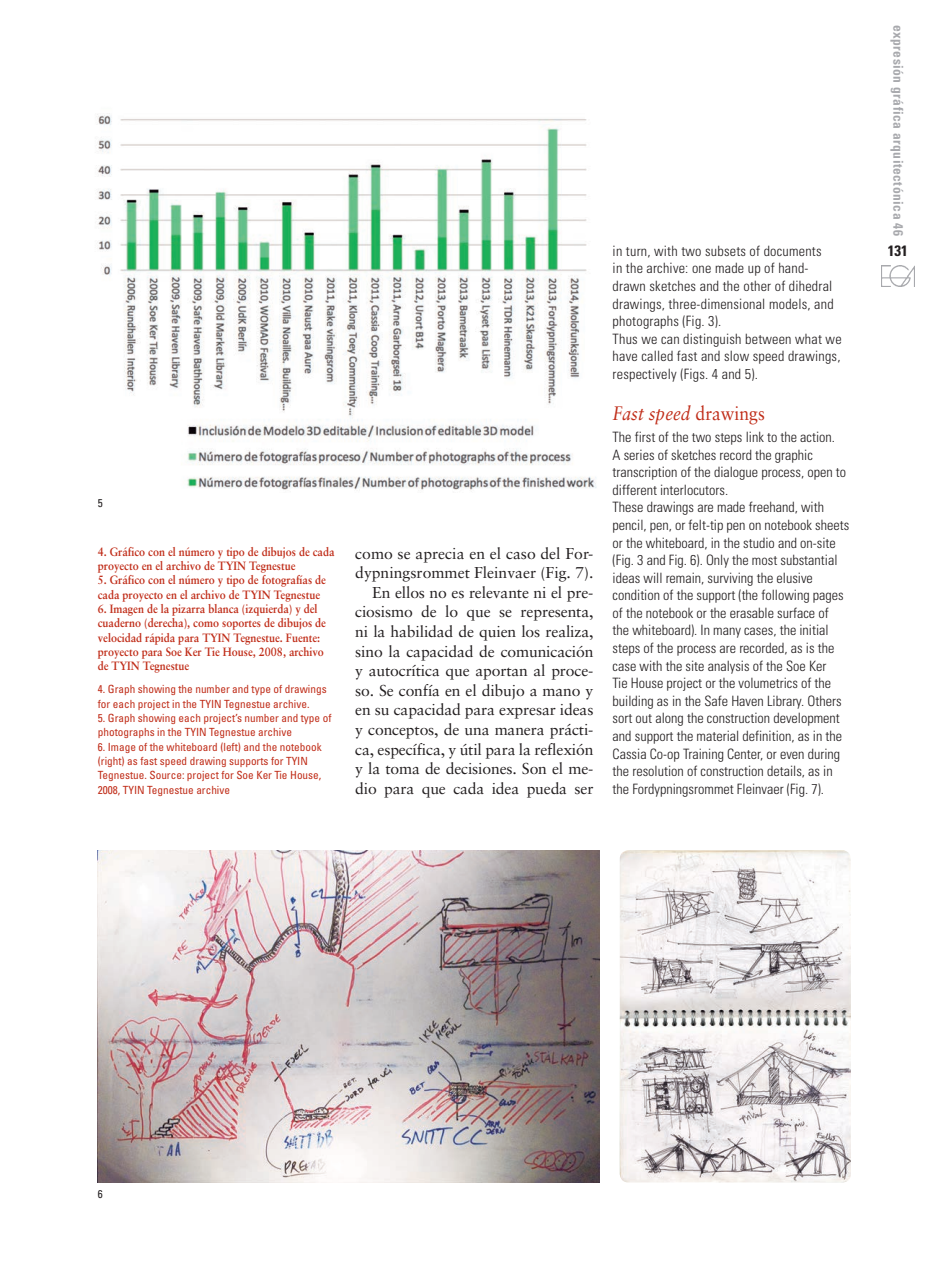
<style>
.page{position:relative;width:936px;height:1276px;background:#fff}
.page>*{position:absolute;margin:0;border:0;box-sizing:border-box;transform-origin:0 0}
.TITULAR_1_INGLES{font:italic 19.5px "Sabon";color:#c02d19;scale:.9 1}
.t1{font:15.75px/19.6px "Sabon";color:#231f20}
.t2{font:700 condensed 15px "Univers";color:#231f20}
.t3{font:300 condensed 14.25px/17.5px "Univers";color:#231f20}
.t4{font:700 condensed 13.5px "Univers";letter-spacing:.035em;color:#a8a9ad}
.t5{font:700 12px/14.4px "Sabon";color:#c02d19;scale:.9 1}
.t6{font:condensed 11.25px/14.4px "Univers";color:#c02d19}
.PIES_DE_FOTO_INGLES{font:condensed 11.25px "Univers";color:#231f20}
.s1{font-style:normal}
</style>
<div class="page">
<img style="left:881px;top:265px;width:33px;height:21px">
<img style="left:96px;top:113px;width:501px;height:377px">
<img style="left:98px;top:850px;width:501px;height:332px">
<img style="left:619px;top:850px;width:231px;height:332px">
<p class="PIES_DE_FOTO_INGLES" style="left:98px;top:496px;width:6px">5</p>
<p class="t5" style="left:98px;top:544px;width:264px">4. Gráfico con el número y tipo de dibujos de cada proyecto en el archivo de TYIN Tegnestue</p>
<p class="t5" style="left:98px;top:573px;width:255px">5. Gráfico con el número y tipo de fotografías de cada proyecto en el archivo de TYIN Tegnestue</p>
<p class="t5" style="left:98px;top:601px;width:255px">6. Imagen de la pizarra blanca (izquierda) y del cuaderno (derecha), como soportes de dibujos de velocidad rápida para TYIN Tegnestue. Fuente: proyecto para Soe Ker Tie House, 2008, archivo de TYIN Tegnestue</p>
<p class="t6" style="left:98px;top:682px;width:230px">4. Graph showing the number and type of drawings for each project in the TYIN Tegnestue archive.</p>
<p class="t6" style="left:98px;top:710px;width:235px">5. Graph showing each project’s number and type of photographs in the TYIN Tegnestue archive</p>
<p class="t6" style="left:98px;top:739px;width:225px">6. Image of the whiteboard (left) and the notebook (right) as fast speed drawing supports for TYIN Tegnestue. Source: project for Soe Ker Tie House, 2008, TYIN Tegnestue archive</p>
<p class="t1" style="left:355px;top:543px;width:240px">como se aprecia en el caso del For&shy;dypningsrommet Fleinvaer (Fig. 7).</p>
<p class="t1" style="left:355px;top:582px;width:240px;text-align:justify;text-indent:17px">En ellos no es relevante ni el pre&shy;ciosismo de lo que se representa, ni la habilidad de quien los realiza, sino la capacidad de comunicación y autocrítica que aportan al proce&shy;so. Se confía en el dibujo a mano y en su capacidad para expresar ideas y conceptos, de una manera prácti&shy;ca, específica, y útil para la reflexión y la toma de decisiones. Son el me&shy;dio para que cada idea pueda ser</p>
<p class="t3" style="left:612px;top:242px;width:222px">in turn, with two subsets of documents in the archive: one made up of hand&shy;drawn sketches and the other of dihedral drawings, three-dimensional models, and photographs (Fig. 3).</p>
<p class="t3" style="left:612px;top:330px;width:230px;text-align:justify">Thus we can distinguish between what we have called fast and slow speed drawings, respectively (Figs. 4 and 5).</p>
<p class="TITULAR_1_INGLES" style="left:612px;top:402px;width:171px">Fast speed <span class="s1">drawings</span></p>
<p class="t3" style="left:612px;top:428px;width:235px">The first of the two steps link to the action.<br>A series of sketches record the graphic transcription of the dialogue process, open to different interlocutors.</p>
<p class="t3" style="left:612px;top:498px;width:238px">These drawings are made freehand, with pencil, pen, or felt-tip pen on notebook sheets or the whiteboard, in the studio and on-site (Fig. 3 and Fig. 6). Only the most substantial ideas will remain, surviving the elusive condition of the support (the following pages of the notebook or the erasable surface of<br>the whiteboard). In many cases, the initial steps of the process are recorded, as is the case with the site analysis of the Soe Ker<br>Tie House project or the volumetrics of the building as in the Safe Haven Library. Others sort out along the construction development and support the material definition, as in the Cassia Co-op Training Center, or even during the resolution of construction details, as in the Fordypningsrommet Fleinvaer (Fig. 7).</p>
<p class="t4" style="left:906px;top:25px;width:213px;rotate:90deg">expresión gráfica arquitectónica 46</p>
<p class="t2" style="left:887px;top:242px;width:21px">131</p>
<p class="PIES_DE_FOTO_INGLES" style="left:98px;top:1187px;width:6px">6</p>
</div>
